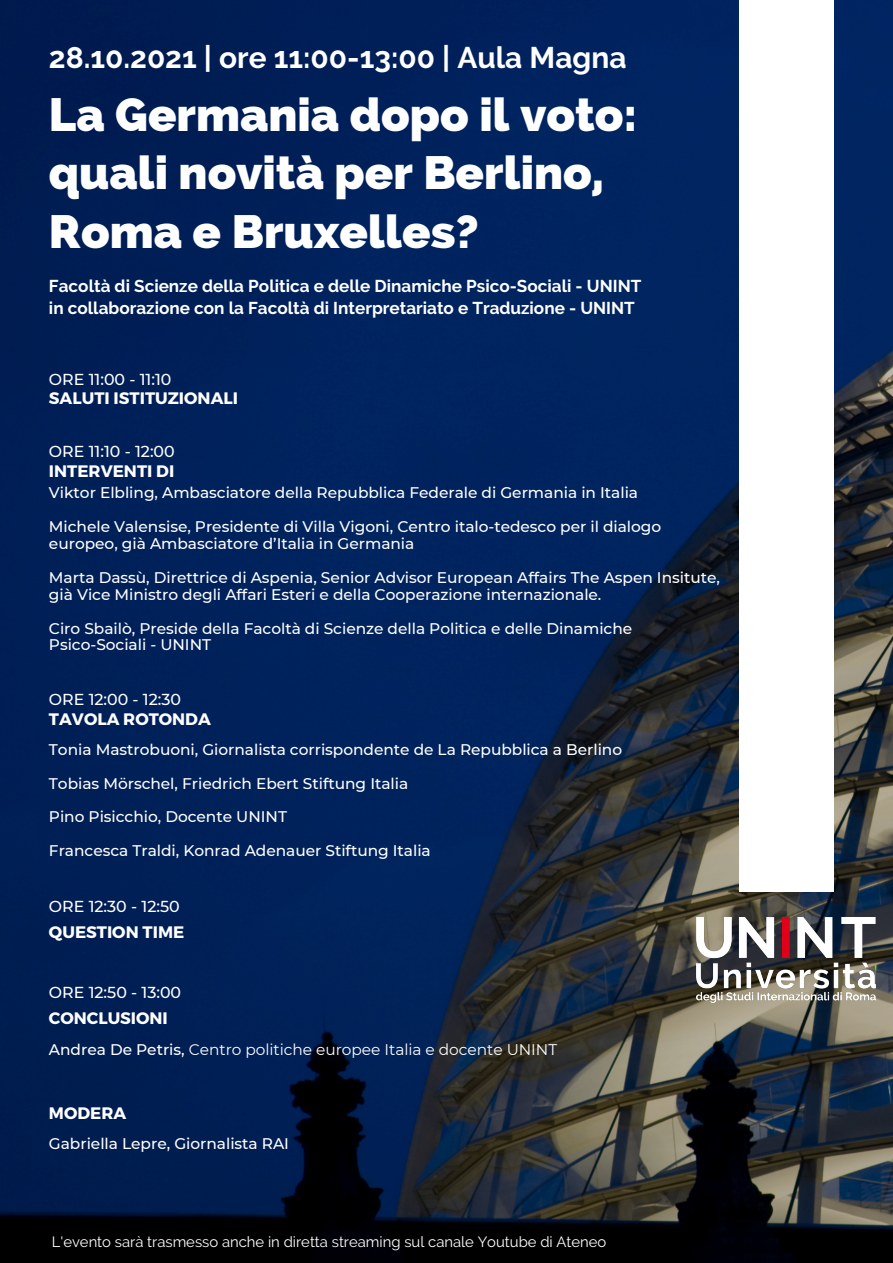
<style>
.page{position:relative;width:893px;height:1263px;background:#fff}
.page>*{position:absolute;margin:0;border:0;box-sizing:border-box;transform-origin:0 0}
.t1{font:800 46.8px/58.5px "Raleway";color:#fff}
.t2{font:700 29.78px "Raleway";color:#fff}
.t3{font:700 17.1px "Raleway";color:#fff}
.t4{font:700 16.58px "Montserrat";color:#fff}
.t5{font:500 15.83px "Montserrat";color:#fff}
.t6{font:500 15.38px/16.9px "Montserrat";color:#fff}
.t7{font:15.38px "Montserrat";color:#fff}
.t8{font:14.85px "Raleway";color:#fff}
.s1{font-weight:500}
</style>
<div class="page">
<img style="left:0;top:0;width:893px;height:1263px">
<div style="left:739px;top:0;width:94px;height:891px;background:#fff"></div>
<img style="left:697px;top:917px;width:179px;height:85px">
<p class="t2" style="left:49px;top:40px;width:579px">28.10.2021 | ore 11:00-13:00 | Aula Magna</p>
<p class="t1" style="left:49px;top:85px;width:589px">La Germania dopo il voto: quali novità per Berlino,<br>Roma e Bruxelles?</p>
<p class="t3" style="left:49px;top:276px;width:594px">Facoltà di Scienze della Politica e delle Dinamiche Psico-Sociali - UNINT</p>
<p class="t3" style="left:49px;top:298px;width:587px">in collaborazione con la Facoltà di Interpretariato e Traduzione - UNINT</p>
<p class="t5" style="left:49px;top:369px;width:124px">ORE 11:00 - 11:10</p>
<p class="t4" style="left:49px;top:388px;width:191px">SALUTI ISTITUZIONALI</p>
<p class="t5" style="left:49px;top:442px;width:127px">ORE 11:10 - 12:00</p>
<p class="t6" style="left:49px;top:484px;width:590px">Viktor Elbling, Ambasciatore della Repubblica Federale di Germania in Italia</p>
<p class="t6" style="left:49px;top:518px;width:614px">Michele Valensise, Presidente di Villa Vigoni, Centro italo-tedesco per il dialogo europeo, già Ambasciatore d’Italia in Germania</p>
<p class="t6" style="left:49px;top:569px;width:672px">Marta Dassù, Direttrice di Aspenia, Senior Advisor European Affairs The Aspen Insitute, già Vice Ministro degli Affari Esteri e della Cooperazione internazionale.</p>
<p class="t6" style="left:49px;top:619px;width:585px">Ciro Sbailò, Preside della Facoltà di Scienze della Politica e delle Dinamiche</p>
<p class="t6" style="left:49px;top:636px;width:164px">Psico-Sociali - UNINT</p>
<p class="t4" style="left:49px;top:460px;width:127px">INTERVENTI DI</p>
<p class="t5" style="left:49px;top:690px;width:134px">ORE 12:00 - 12:30</p>
<p class="t6" style="left:49px;top:741px;width:575px">Tonia Mastrobuoni, Giornalista corrispondente de La Repubblica a Berlino</p>
<p class="t6" style="left:49px;top:775px;width:361px">Tobias Mörschel, Friedrich Ebert Stiftung Italia</p>
<p class="t6" style="left:49px;top:808px;width:240px">Pino Pisicchio, Docente UNINT</p>
<p class="t6" style="left:49px;top:842px;width:383px">Francesca Traldi, Konrad Adenauer Stiftung Italia</p>
<p class="t4" style="left:49px;top:708px;width:163px">TAVOLA ROTONDA</p>
<p class="t5" style="left:49px;top:897px;width:132px">ORE 12:30 - 12:50</p>
<p class="t4" style="left:49px;top:921px;width:137px">QUESTION TIME</p>
<p class="t5" style="left:49px;top:983px;width:134px">ORE 12:50 - 13:00</p>
<p class="t4" style="left:49px;top:1008px;width:120px">CONCLUSIONI</p>
<p class="t7" style="left:49px;top:1040px;width:510px"><span class="s1">Andrea De Petris,</span> Centro politiche europee Italia e docente UNINT</p>
<p class="t4" style="left:49px;top:1102px;width:79px">MODERA</p>
<p class="t6" style="left:49px;top:1135px;width:241px">Gabriella Lepre, Giornalista RAI</p>
<p class="t8" style="left:52px;top:1233px;width:556px">L'evento sarà trasmesso anche in diretta streaming sul canale Youtube di Ateneo</p>
</div>
